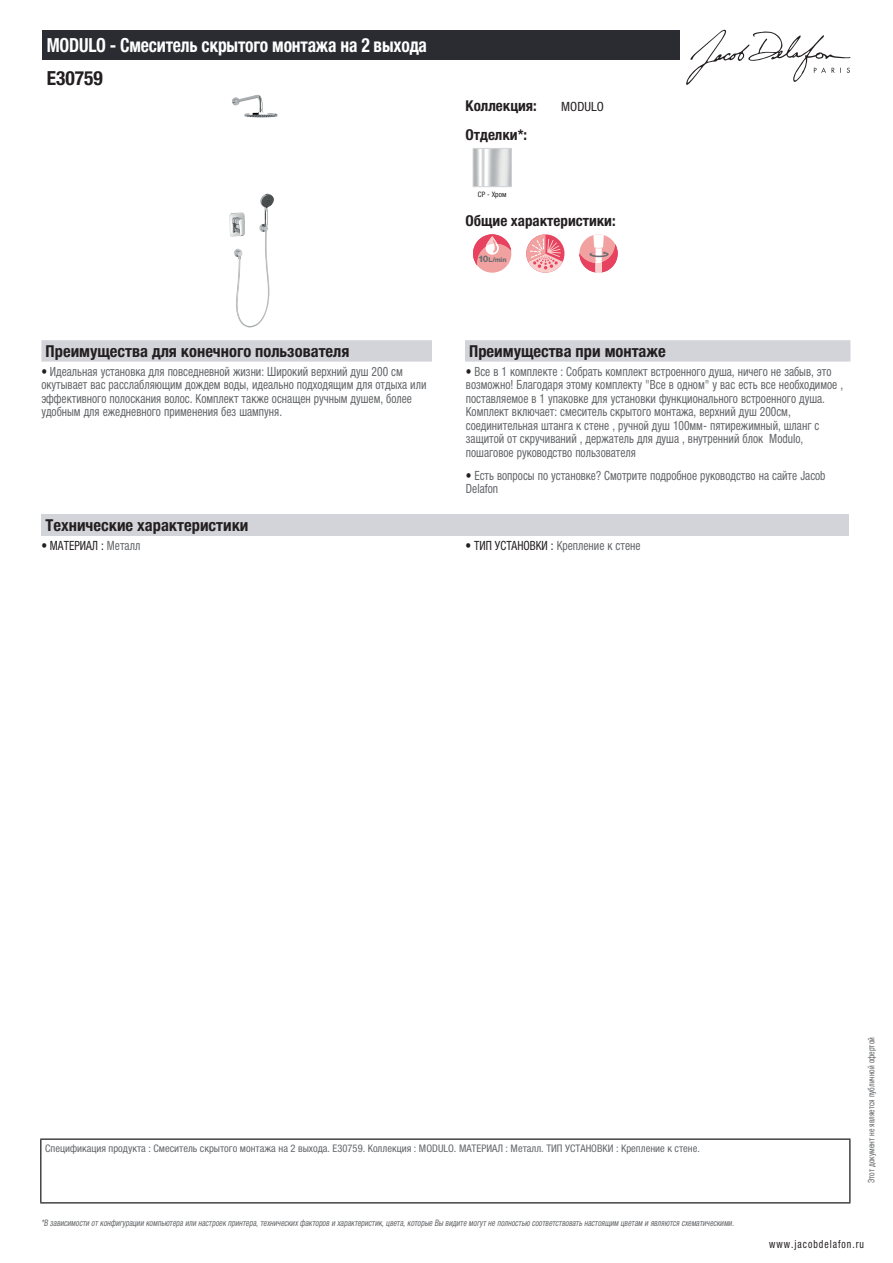
<style>
.page{position:relative;width:893px;height:1263px;background:#fff}
.page>*{position:absolute;margin:0;border:0;box-sizing:border-box;transform-origin:0 0}
.t1{font:700 condensed 19.5px "Helvetica Neue LTCYR";letter-spacing:-.01em;color:#fff;scale:.9 1}
.t2{font:700 condensed 19.5px "Helvetica Neue LTCYR";color:#231f20}
.t3{font:700 condensed 16.5px "Helvetica Neue LTCYR";color:#231f20}
.t4{font:700 condensed 15px "Helvetica Neue LTCYR";color:#231f20}
.t5{font:condensed 12.75px/13.5px "Helvetica Neue LTCYR";color:#626568;scale:.9 1}
.t6{font:condensed 12.75px "Helvetica Neue LTCYR";color:#231f20;scale:.9 1}
.t7{font:condensed 12.75px "Helvetica Neue LTCYR";color:#231f20}
.t8{font:condensed 11.25px "Helvetica Neue LTCYR";letter-spacing:.1em;color:#231f20;scale:.87 1}
.t9{font:condensed 10.5px "Helvetica Neue LTCYR";color:#626568}
.t10{font:italic condensed 9px "Helvetica Neue LTCYR";color:#626568;scale:.87 1}
.t11{font:condensed 9px "Helvetica Neue LTCYR";color:#626568;scale:.87 1}
.t12{font:condensed 7.5px "Helvetica Neue LTCYR";color:#231f20}
.t13{font:800 6.6px "Helvetica Neue LT Pro";color:#6c6d70}
.s1{font-size:9px}
.s2{color:#231f20}
.s3{color:#626568}
</style>
<div class="page">
<svg style="left:686px;top:30px;width:164px;height:55px"></svg>
<img style="left:231px;top:95px;width:46px;height:232px">
<img style="left:475px;top:150px;width:35px;height:35px">
<div style="left:473px;top:148px;width:39px;height:39px;border:1px solid #d3d4da"></div>
<div style="left:473px;top:234px;width:38px;height:39px;background:#f2a1a1;border-radius:50%"></div>
<svg style="left:473px;top:234px;width:38px;height:31px"></svg>
<svg style="left:526px;top:234px;width:38px;height:39px"></svg>
<svg style="left:579px;top:234px;width:39px;height:39px"></svg>
<div style="left:41px;top:340px;width:809px;height:22px;background:#d3d4da"></div>
<div style="left:432px;top:340px;width:33px;height:22px;background:#fff"></div>
<div style="left:41px;top:514px;width:808px;height:22px;background:#d3d4da"></div>
<div style="left:43px;top:30px;width:637px;height:30px;background:#2a2c32"></div>
<hr style="left:40px;top:1138px;width:810px;height:2px;background:#040503">
<hr style="left:40px;top:1140px;width:1px;height:62px;background:#040503">
<hr style="left:849px;top:1140px;width:1px;height:62px;background:#040503">
<hr style="left:40px;top:1202px;width:810px;height:1px;background:#040503">
<h1 class="t1" style="left:47px;top:34px;width:424px">MODULO - Смеситель скрытого монтажа на 2 выхода</h1>
<h1 class="t2" style="left:47px;top:67px;width:58px">E30759</h1>
<p class="t4" style="left:466px;top:97px;width:73px">Коллекция:</p>
<p class="t7" style="left:561px;top:99px;width:44px">MODULO</p>
<p class="t4" style="left:466px;top:126px;width:63px">Отделки*:</p>
<p class="t12" style="left:478px;top:190px;width:30px">CP - Хром</p>
<p class="t4" style="left:466px;top:212px;width:152px">Общие характеристики:</p>
<p class="t13" style="left:478px;top:256px;width:30px"><span class="s1">10</span>L/min</p>
<p class="t3" style="left:46px;top:342px;width:305px">Преимущества для конечного пользователя</p>
<p class="t3" style="left:469px;top:342px;width:198px">Преимущества при монтаже</p>
<p class="t5" style="left:41px;top:365px;width:429px"><span class="s2">•</span> Идеальная установка для повседневной жизни: Широкий верхний душ 200 см окутывает вас расслабляющим дождем воды, идеально подходящим для отдыха или эффективного полоскания волос. Комплект также оснащен ручным душем, более удобным для ежедневного применения без шампуня.</p>
<p class="t5" style="left:466px;top:365px;width:421px"><span class="s2">•</span> Все в 1 комплекте : Собрать комплект встроенного душа, ничего не забыв, это возможно! Благодаря этому комплекту "Все в одном" у вас есть все необходимое , поставляемое в 1 упаковке для установки функционального встроенного душа.<br>Комплект включает: смеситель скрытого монтажа, верхний душ 200см, соединительная штанга к стене , ручной душ 100мм- пятирежимный, шланг с защитой от скручиваний , держатель для душа , внутренний блок Modulo, пошаговое руководство пользователя</p>
<p class="t5" style="left:466px;top:468px;width:401px"><span class="s2">•</span> Есть вопросы по установке? Смотрите подробное руководство на сайте Jacob<br>Delafon</p>
<p class="t3" style="left:46px;top:516px;width:204px">Технические характеристики</p>
<p class="t6" style="left:41px;top:538px;width:111px">• МАТЕРИАЛ : <span class="s3">Металл</span></p>
<p class="t5" style="left:466px;top:539px;width:196px"><span class="s2">• ТИП УСТАНОВКИ :</span> Крепление к стене</p>
<p class="t9" style="left:45px;top:1142px;width:656px">Спецификация продукта : Смеситель скрытого монтажа на 2 выхода. E30759. Коллекция : MODULO. МАТЕРИАЛ : Металл. ТИП УСТАНОВКИ : Крепление к стене.</p>
<p class="t10" style="left:41px;top:1218px;width:800px">*В зависимости отконфигурации компьютера или настроек принтера,техническихфакторов и характеристик,цвета,которые Вы видите могутне полностью соответствоватьнастоящим цветам и являются схематическими.</p>
<p class="t11" style="left:866px;top:1183px;width:169px;rotate:-90deg">Этот документ не является публичной офертой</p>
<p class="t8" style="left:769px;top:1237px;width:110px">www.jacobdelafon.ru</p>
</div>
